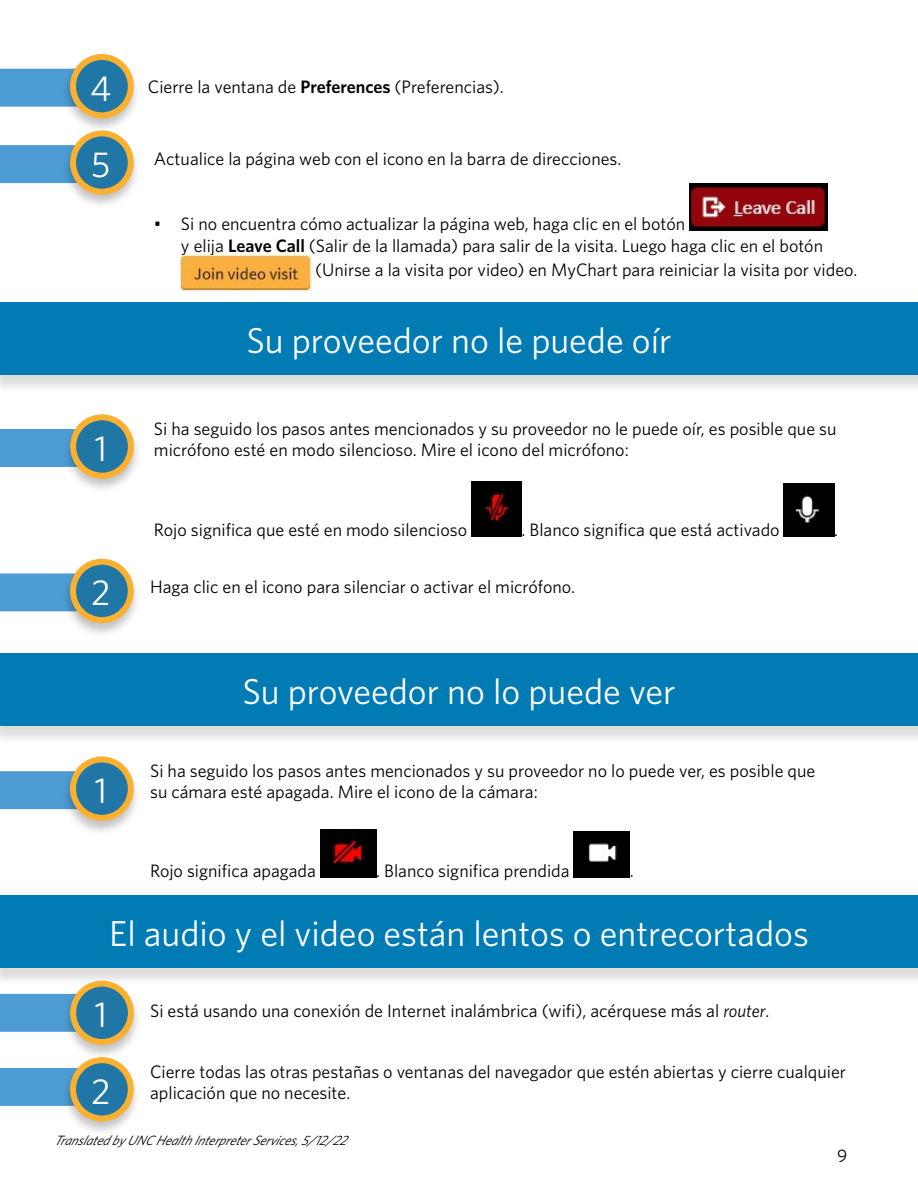
<style>
.page{position:relative;width:918px;height:1188px;background:#fff}
.page>*{position:absolute;margin:0;border:0;box-sizing:border-box;transform-origin:0 0}
.t1{font:36px "Whitney";color:#fff}
.t2{font:18px/21.6px "Whitney";color:#000}
.t3{font:italic 13.5px "Whitney";color:#000}
.s1{font-size:36px;color:#fff}
.s2{font-weight:600}
.s3{font-style:italic}
</style>
<div class="page">
<div style="left:0;top:69px;width:62px;height:38px;background:#4c9cd3"></div>
<div style="left:62px;top:53px;width:80px;height:80px;background:#000;opacity:.24"></div>
<div style="left:73px;top:57px;width:58px;height:58px;background:#2076a4;border-radius:50%"></div>
<div style="left:70px;top:54px;width:64px;height:64px;border:6px solid #fbb030;border-radius:50%"></div>
<div style="left:0;top:145px;width:62px;height:38px;background:#4c9cd3"></div>
<div style="left:62px;top:129px;width:80px;height:80px;background:#000;opacity:.24"></div>
<div style="left:73px;top:133px;width:58px;height:59px;background:#2076a4;border-radius:50%"></div>
<div style="left:70px;top:130px;width:64px;height:65px;border:6px solid #fbb030;border-radius:50%"></div>
<img style="left:689px;top:183px;width:138px;height:47px">
<img style="left:181px;top:255px;width:130px;height:36px">
<div style="left:0;top:304px;width:918px;height:90px;background:#000;opacity:.14"></div>
<div style="left:0;top:302px;width:918px;height:73px;background:#007bb3"></div>
<div style="left:0;top:429px;width:62px;height:38px;background:#4c9cd3"></div>
<div style="left:62px;top:413px;width:80px;height:80px;background:#000;opacity:.24"></div>
<div style="left:73px;top:417px;width:58px;height:59px;background:#2076a4;border-radius:50%"></div>
<div style="left:70px;top:414px;width:64px;height:65px;border:6px solid #fbb030;border-radius:50%"></div>
<img style="left:471px;top:482px;width:51px;height:54px">
<img style="left:784px;top:484px;width:50px;height:52px">
<img style="left:320px;top:829px;width:56px;height:48px">
<img style="left:574px;top:831px;width:56px;height:46px">
<div style="left:0;top:573px;width:62px;height:38px;background:#4c9cd3"></div>
<div style="left:62px;top:558px;width:80px;height:80px;background:#000;opacity:.24"></div>
<div style="left:73px;top:562px;width:58px;height:58px;background:#2076a4;border-radius:50%"></div>
<div style="left:70px;top:559px;width:64px;height:64px;border:6px solid #fbb030;border-radius:50%"></div>
<div style="left:0;top:655px;width:918px;height:90px;background:#000;opacity:.14"></div>
<div style="left:0;top:653px;width:918px;height:73px;background:#007bb3"></div>
<div style="left:0;top:771px;width:62px;height:38px;background:#4c9cd3"></div>
<div style="left:62px;top:755px;width:80px;height:81px;background:#000;opacity:.24"></div>
<div style="left:73px;top:759px;width:58px;height:59px;background:#2076a4;border-radius:50%"></div>
<div style="left:70px;top:756px;width:64px;height:65px;border:6px solid #fbb030;border-radius:50%"></div>
<div style="left:0;top:897px;width:918px;height:90px;background:#000;opacity:.14"></div>
<div style="left:0;top:895px;width:918px;height:73px;background:#007bb3"></div>
<div style="left:0;top:994px;width:62px;height:38px;background:#4c9cd3"></div>
<div style="left:62px;top:979px;width:80px;height:81px;background:#000;opacity:.24"></div>
<div style="left:73px;top:984px;width:58px;height:58px;background:#2076a4;border-radius:50%"></div>
<div style="left:70px;top:981px;width:64px;height:64px;border:6px solid #fbb030;border-radius:50%"></div>
<div style="left:0;top:1068px;width:62px;height:38px;background:#4c9cd3"></div>
<div style="left:62px;top:1056px;width:80px;height:80px;background:#000;opacity:.24"></div>
<div style="left:73px;top:1060px;width:58px;height:59px;background:#2076a4;border-radius:50%"></div>
<div style="left:70px;top:1057px;width:64px;height:65px;border:6px solid #fbb030;border-radius:50%"></div>
<p class="t2" style="left:90px;top:76px;width:415px"><span class="s1">4</span> Cierre la ventana de <span class="s2">Preferences</span> (Preferencias).</p>
<p class="t2" style="left:91px;top:147px;width:532px"><span class="s1">5</span> Actualice la página web con el icono en la barra de direcciones.</p>
<p class="t2" style="left:181px;top:213px;width:644px;text-indent:-27px">• Si no encuentra cómo actualizar la página web, haga clic en el botón<br>y elija <span class="s2">Leave Call</span> (Salir de la llamada) para salir de la visita. Luego haga clic en el botón</p>
<p class="t2" style="left:315px;top:258px;width:544px">(Unirse a la visita por video) en MyChart para reiniciar la visita por video.</p>
<h1 class="t1" style="left:94px;top:424px;width:14px">1</h1>
<h1 class="t1" style="left:246px;top:317px;width:427px">Su proveedor no le puede oír</h1>
<p class="t2" style="left:154px;top:417px;width:684px">Si ha seguido los pasos antes mencionados y su proveedor no le puede oír, es posible que su micrófono esté en modo silencioso. Mire el icono del micrófono:</p>
<p class="t2" style="left:154px;top:519px;width:315px">Rojo significa que esté en modo silencioso</p>
<p class="t2" style="left:522px;top:519px;width:260px">. Blanco significa que está activado</p>
<p class="t2" style="left:834px;top:519px;width:5px">.</p>
<p class="t2" style="left:91px;top:576px;width:485px"><span class="s1">2</span> Haga clic en el icono para silenciar o activar el micrófono.</p>
<h1 class="t1" style="left:94px;top:767px;width:14px">1</h1>
<h1 class="t1" style="left:242px;top:668px;width:435px">Su proveedor no lo puede ver</h1>
<p class="t2" style="left:150px;top:759px;width:667px">Si ha seguido los pasos antes mencionados y su proveedor no lo puede ver, es posible que su cámara esté apagada. Mire el icono de la cámara:</p>
<p class="t2" style="left:150px;top:860px;width:167px">Rojo significa apagada</p>
<p class="t2" style="left:376px;top:860px;width:195px">. Blanco significa prendida</p>
<p class="t2" style="left:630px;top:860px;width:5px">.</p>
<h1 class="t1" style="left:109px;top:910px;width:701px">El audio y el video están lentos o entrecortados</h1>
<h1 class="t1" style="left:94px;top:991px;width:14px">1</h1>
<p class="t2" style="left:91px;top:1060px;width:756px;text-indent:59px">Cierre todas las otras pestañas o ventanas del navegador que estén abiertas y cierre cualquier<br><span class="s1">2</span> aplicación que no necesite.</p>
<p class="t2" style="left:150px;top:999px;width:621px">Si está usando una conexión de Internet inalámbrica (wifi), acérquese más al <span class="s3">router</span>.</p>
<p class="t3" style="left:54px;top:1131px;width:300px">TranslatedbyUNCHealthInterpreterServices,5/12/22</p>
<p class="t2" style="left:837px;top:1144px;width:12px">9</p>
</div>
